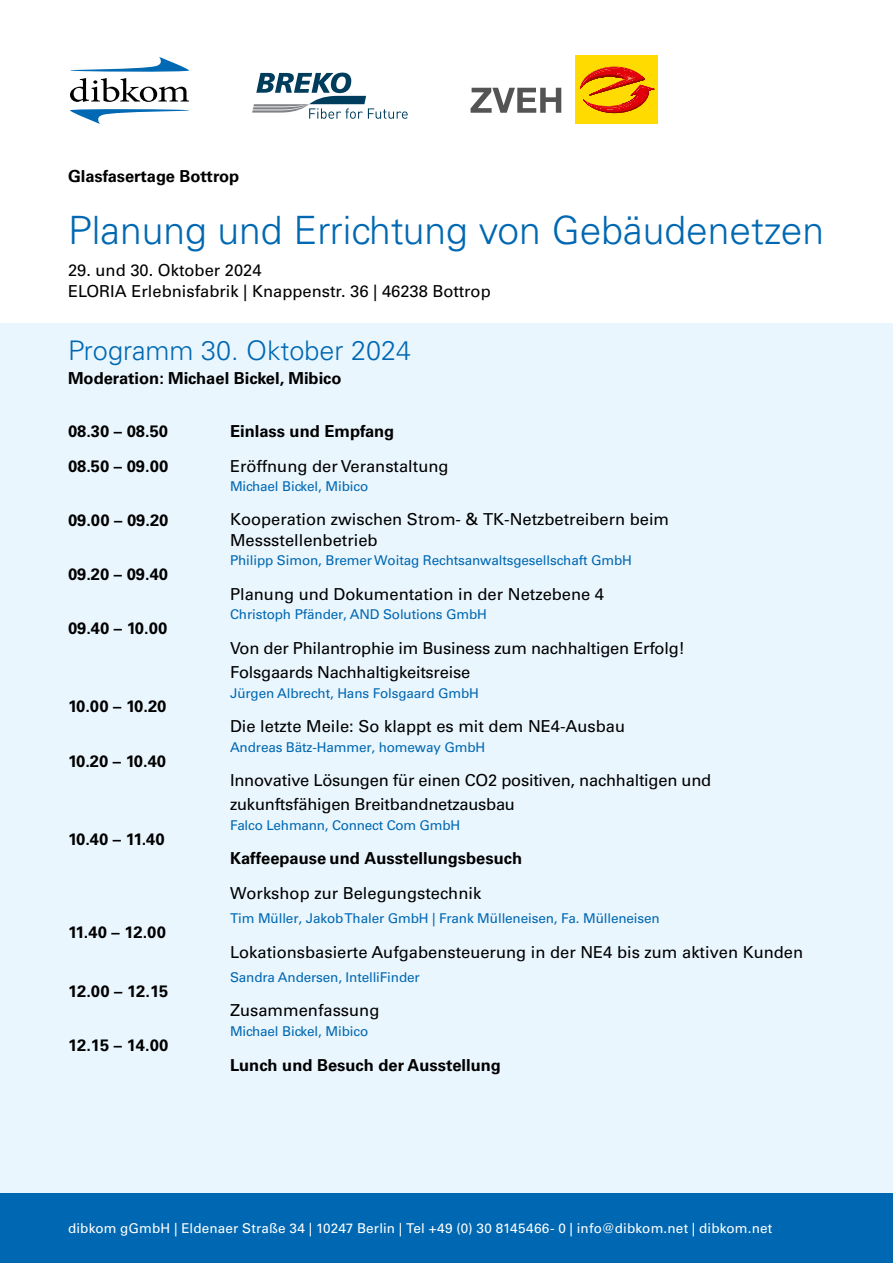
<style>
.page{position:relative;width:893px;height:1263px;background:#fff}
.page>*{position:absolute;margin:0;border:0;box-sizing:border-box;transform-origin:0 0}
.t1{font:300 39px "Univers LT Std";color:#0068b2}
.Headline_Innen{font:300 27px "Univers LT Std";color:#0068b2}
.p1{font:16.5px/24px "Univers LT Std";color:#000}
.p1-2{font:700 16.5px/34.7px "Univers LT Std";color:#000}
.SubHeadline_Innen{font:16.5px "Univers LT Std";color:#000}
.Headline_Innen-2{font:700 16.5px "Univers LT Std";color:#000}
.p1-3{font:13.5px "Univers LT Std";letter-spacing:-.01em;color:#0068b2}
.Fließtext_9pt{font:13.5px "Univers LT Std";letter-spacing:.01em;color:#fff}
.s1{font-weight:700}
.s2{font-weight:400}
</style>
<div class="page">
<div style="left:0;top:323px;width:893px;height:872px;background:#eaf6fe"></div>
<div style="left:0;top:1193px;width:893px;height:70px;background:#0068b2"></div>
<svg style="left:70px;top:78px;width:119px;height:24px"></svg>
<svg style="left:70px;top:57px;width:119px;height:15px"></svg>
<svg style="left:70px;top:109px;width:119px;height:15px"></svg>
<div style="left:575px;top:56px;width:83px;height:68px;background:#ffdb00"></div>
<svg style="left:580px;top:67px;width:75px;height:46px"></svg>
<svg style="left:471px;top:88px;width:90px;height:25px"></svg>
<svg style="left:252px;top:73px;width:156px;height:46px"></svg>
<p class="p1-2" style="left:68px;top:159px;width:173px">Glasfasertage Bottrop</p>
<h1 class="t1" style="left:68px;top:207px;width:757px">Planung und Errichtung von Gebäudenetzen</h1>
<p class="SubHeadline_Innen" style="left:68px;top:260px;width:195px">29. und 30. Oktober 2024</p>
<p class="SubHeadline_Innen" style="left:68px;top:281px;width:424px">ELORIA Erlebnisfabrik | Knappenstr. 36 | 46238 Bottrop</p>
<p class="Headline_Innen" style="left:68px;top:334px;width:345px">Programm 30. Oktober 2024</p>
<p class="Headline_Innen-2" style="left:68px;top:368px;width:275px">Moderation: Michael Bickel, Mibico</p>
<p class="p1-2" style="left:68px;top:414px;width:101px">08.30 – 08.50</p>
<p class="p1-2" style="left:68px;top:449px;width:102px">08.50 – 09.00</p>
<p class="p1-2" style="left:68px;top:503px;width:102px">09.00 – 09.20</p>
<p class="p1-2" style="left:68px;top:557px;width:101px">09.20 – 09.40</p>
<p class="p1-2" style="left:68px;top:611px;width:101px">09.40 – 10.00</p>
<p class="p1-2" style="left:68px;top:689px;width:100px">10.00 – 10.20</p>
<p class="p1-2" style="left:68px;top:743px;width:100px">10.20 – 10.40</p>
<p class="p1-2" style="left:68px;top:821px;width:98px">10.40 – 11.40</p>
<p class="p1-2" style="left:68px;top:915px;width:99px">11.40 – 12.00</p>
<p class="p1-2" style="left:68px;top:973px;width:102px">12.00 – 12.15</p>
<p class="p1-2" style="left:68px;top:1027px;width:102px">12.15 – 14.00</p>
<p class="p1" style="left:230px;top:414px;width:220px;line-height:34.7px"><span class="s1">Einlass und Empfang<br></span>Eröffnung der Veranstaltung</p>
<p class="p1-3" style="left:230px;top:478px;width:140px">Michael Bickel, Mibico</p>
<p class="p1" style="left:230px;top:508px;width:441px;line-height:21px">Kooperation zwischen Strom- &amp; TK-Netzbetreibern beim<br>Messstellenbetrieb</p>
<p class="p1-3" style="left:230px;top:552px;width:403px">Philipp Simon, Bremer Woitag Rechtsanwaltsgesellschaft GmbH</p>
<p class="p1" style="left:230px;top:582px;width:376px">Planung und Dokumentation in der Netzebene 4</p>
<p class="p1-3" style="left:230px;top:606px;width:258px">Christoph Pfänder, AND Solutions GmbH</p>
<p class="p1" style="left:230px;top:636px;width:456px">Von der Philantrophie im Business zum nachhaltigen Erfolg!<br>Folsgaards Nachhaltigkeitsreise</p>
<p class="p1-3" style="left:230px;top:685px;width:250px">Jürgen Albrecht, Hans Folsgaard GmbH</p>
<p class="p1" style="left:230px;top:714px;width:397px">Die letzte Meile: So klappt es mit dem NE4-Ausbau</p>
<p class="p1-3" style="left:230px;top:739px;width:257px">Andreas Bätz-Hammer, homeway GmbH</p>
<p class="p1" style="left:230px;top:768px;width:483px">Innovative Lösungen für einen CO2 positiven, nachhaltigen und zukunftsfähigen Breitbandnetzausbau</p>
<p class="p1-3" style="left:230px;top:817px;width:232px">Falco Lehmann, Connect Com GmbH</p>
<p class="p1-2" style="left:230px;top:841px;width:294px">Kaffeepause und Ausstellungsbesuch<br><span class="s2">Workshop zur Belegungstechnik</span></p>
<p class="p1-3" style="left:230px;top:910px;width:431px">Tim Müller, Jakob Thaler GmbH | Frank Mülleneisen, Fa. Mülleneisen</p>
<p class="p1" style="left:230px;top:940px;width:575px">Lokationsbasierte Aufgabensteuerung in der NE4 bis zum aktiven Kunden</p>
<p class="p1-3" style="left:230px;top:969px;width:191px">Sandra Andersen, IntelliFinder</p>
<p class="p1" style="left:230px;top:998px;width:151px">Zusammenfassung</p>
<p class="p1-3" style="left:230px;top:1023px;width:140px">Michael Bickel, Mibico</p>
<p class="p1-2" style="left:230px;top:1047px;width:272px">Lunch und Besuch der Ausstellung</p>
<p class="Fließtext_9pt" style="left:68px;top:1219px;width:706px">dibkom gGmbH | Eldenaer Straße 34 | 10247 Berlin | Tel +49 (0) 30 8145466- 0 | info@dibkom.net | dibkom.net</p>
</div>
